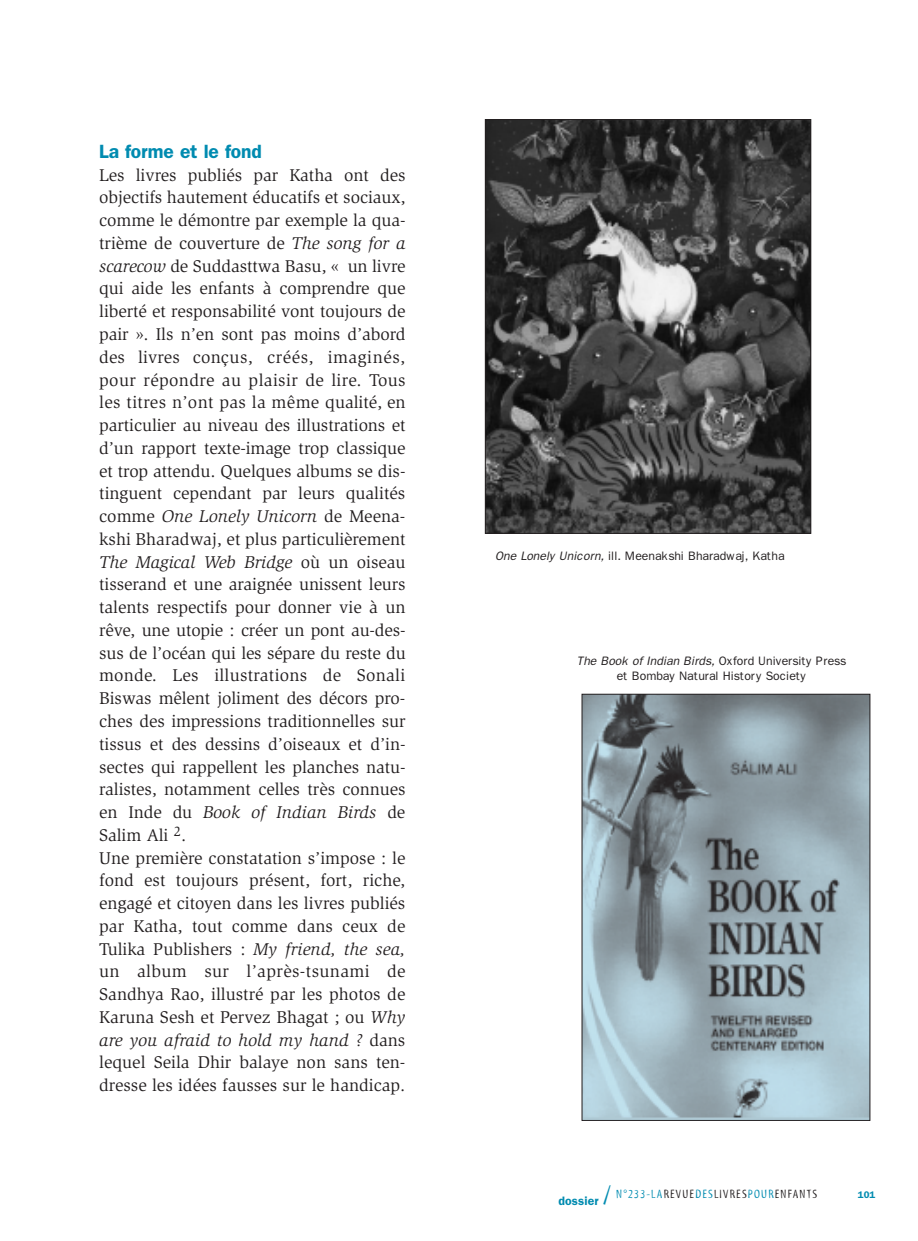
<style>
.page{position:relative;width:918px;height:1241px;background:#fff}
.page>*{position:absolute;margin:0;border:0;box-sizing:border-box;transform-origin:0 0}
.t1{font:600 19.25px "Franklin Gothic";letter-spacing:-.005em;color:#008bb0}
.t2{font:17.5px/22.8px "Slimbach";letter-spacing:-.005em;color:#231f20}
.t3{font:12.25px/15.8px "Franklin Gothic";letter-spacing:-.005em;color:#231f20;text-align:center}
.t4{font:12.25px "Myriad Tilt";letter-spacing:.1em;color:#231f20}
.t5{font:600 9.62px "Franklin Gothic";color:#008bb0}
.s1{font-style:italic}
.s2{font-family:"Franklin Gothic";font-weight:600;color:#008bb0}
.s3{font-size:26.25px;color:#008bb0}
.s4{color:#008bb0}
</style>
<div class="page">
<img style="left:583px;top:695px;width:285px;height:423px">
<img style="left:487px;top:121px;width:322px;height:410px">
<div style="left:485px;top:119px;width:326px;height:414px;border:1px solid #231f20"></div>
<p class="t1" style="left:99px;top:140px;width:164px">La forme et le fond</p>
<p class="t2" style="left:99px;top:165px;width:308px">Les livres publiés par Katha ont des objectifs hautement éducatifs et sociaux, comme le démontre par exemple la qua&shy;trième de couverture de <span class="s1">The song for a scarecow</span> de Suddasttwa Basu, « un livre qui aide les enfants à comprendre que liberté et responsabilité vont toujours de pair ». Ils n’en sont pas moins d’abord des livres conçus, créés, imaginés, pour répondre au plaisir de lire. Tous les titres n’ont pas la même qualité, en particulier au niveau des illustrations et d’un rapport texte-image trop classique et trop attendu. Quelques albums se dis&shy;tinguent cependant par leurs qualités comme <span class="s1">One Lonely Unicorn</span> de Meena&shy;kshi Bharadwaj, et plus particulièrement <span class="s1">The Magical Web Bridge</span> où un oiseau tisserand et une araignée unissent leurs talents respectifs pour donner vie à un rêve, une utopie : créer un pont au-des&shy;sus de l’océan qui les sépare du reste du monde. Les illustrations de Sonali Biswas mêlent joliment des décors pro&shy;ches des impressions traditionnelles sur tissus et des dessins d’oiseaux et d’in&shy;sectes qui rappellent les planches natu&shy;ralistes, notamment celles très connues en Inde du <span class="s1">Book of Indian Birds</span> de Salim Ali <sup>2</sup>.<br>Une première constatation s’impose : le fond est toujours présent, fort, riche, engagé et citoyen dans les livres publiés par Katha, tout comme dans ceux de Tulika Publishers : <span class="s1">My friend, the sea, </span>un album sur l’après-tsunami de Sandhya Rao, illustré par les photos de Karuna Sesh et Pervez Bhagat ; ou <span class="s1">Why are you afraid to hold my hand ?</span> dans lequel Seila Dhir balaye non sans ten&shy;dresse les idées fausses sur le handicap.</p>
<p class="t3" style="left:495px;top:548px;width:291px"><span class="s1">One Lonely Unicorn,</span> ill. Meenakshi Bharadwaj, Katha</p>
<p class="t3" style="left:577px;top:652px;width:271px"><span class="s1">The Book of Indian Birds,</span> Oxford University Press et Bombay Natural History Society</p>
<p class="t4" style="left:558px;top:1188px;width:260px"><span class="s2">dossier</span> <span class="s3">/</span> <span class="s4">N°233-LA</span>REVUE<span class="s4">DES</span>LIVRES<span class="s4">POUR</span>ENFANTS</p>
<p class="t5" style="left:858px;top:1188px;width:19px">101</p>
</div>
